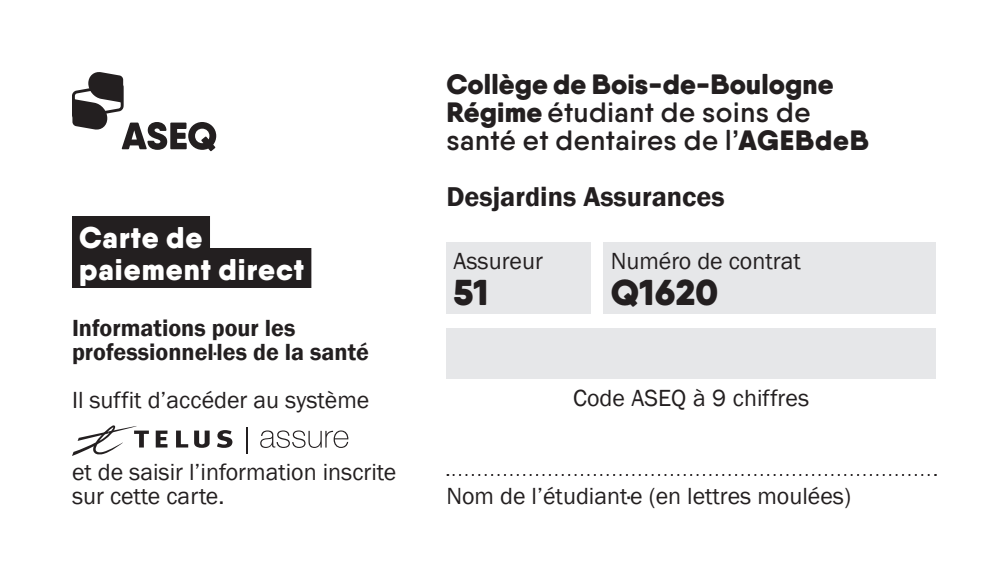
<style>
.page{position:relative;width:1008px;height:576px;background:#fff}
.page>*{position:absolute;margin:0;border:0;box-sizing:border-box;transform-origin:0 0}
.t1{font:900 36px "Qanelas Soft";letter-spacing:.01em;color:#231f20}
.t2{font:900 30px/32px "Qanelas Soft";letter-spacing:.03em;color:#fff}
.t3{font:900 28px/28px "Qanelas Soft";letter-spacing:.005em;color:#231f20}
.t4{font:600 28px "Franklin Gothic";color:#231f20}
.t5{font:24px/24px "Franklin Gothic";color:#231f20}
.t6{font:600 24px/24px "Franklin Gothic";color:#231f20}
.s1{font-weight:400}
.s2{font-weight:600}
</style>
<div class="page">
<div style="left:72px;top:216px;width:138px;height:40px;background:#231f20"></div>
<div style="left:72px;top:248px;width:239px;height:40px;background:#231f20"></div>
<svg style="left:156px;top:431px;width:11px;height:17px"></svg>
<svg style="left:176px;top:431px;width:12px;height:17px"></svg>
<svg style="left:217px;top:430px;width:15px;height:18px"></svg>
<svg style="left:194px;top:431px;width:16px;height:17px"></svg>
<svg style="left:72px;top:425px;width:77px;height:31px"></svg>
<svg style="left:247px;top:427px;width:1px;height:26px"></svg>
<svg style="left:260px;top:430px;width:89px;height:18px"></svg>
<div style="left:446px;top:242px;width:144px;height:72px;background:#e6e7e9"></div>
<div style="left:604px;top:242px;width:332px;height:72px;background:#e6e7e9"></div>
<div style="left:446px;top:328px;width:490px;height:50px;background:#e6e7e9"></div>
<svg style="left:447px;top:474px;width:489px;height:2px"></svg>
<svg style="left:72px;top:72px;width:144px;height:79px"></svg>
<p class="t2" style="left:79px;top:221px;width:226px">Carte de paiement direct</p>
<p class="t6" style="left:72px;top:316px;width:299px">Informations pour les professionnel<span class="s1">·</span>les de la santé</p>
<p class="t5" style="left:72px;top:389px;width:299px">Il suffit d’accéder au système</p>
<p class="t5" style="left:72px;top:461px;width:326px">et de saisir l’information inscrite sur cette carte.</p>
<p class="t3" style="left:446px;top:70px;width:424px">Collège de Bois-de-Boulogne<br>Régime <span class="s2">étudiant de soins de santé et dentaires de l’</span>AGEBdeB</p>
<p class="t4" style="left:446px;top:180px;width:280px">Desjardins Assurances</p>
<p class="t5" style="left:454px;top:249px;width:91px">Assureur</p>
<h1 class="t1" style="left:454px;top:269px;width:37px">51</h1>
<p class="t5" style="left:611px;top:249px;width:192px">Numéro de contrat</p>
<h1 class="t1" style="left:611px;top:269px;width:109px">Q1620</h1>
<p class="t5" style="left:573px;top:387px;width:237px">Code ASEQ à 9 chiffres</p>
<p class="t5" style="left:446px;top:485px;width:406px">Nom de l’étudiant·e (en lettres moulées)</p>
</div>
